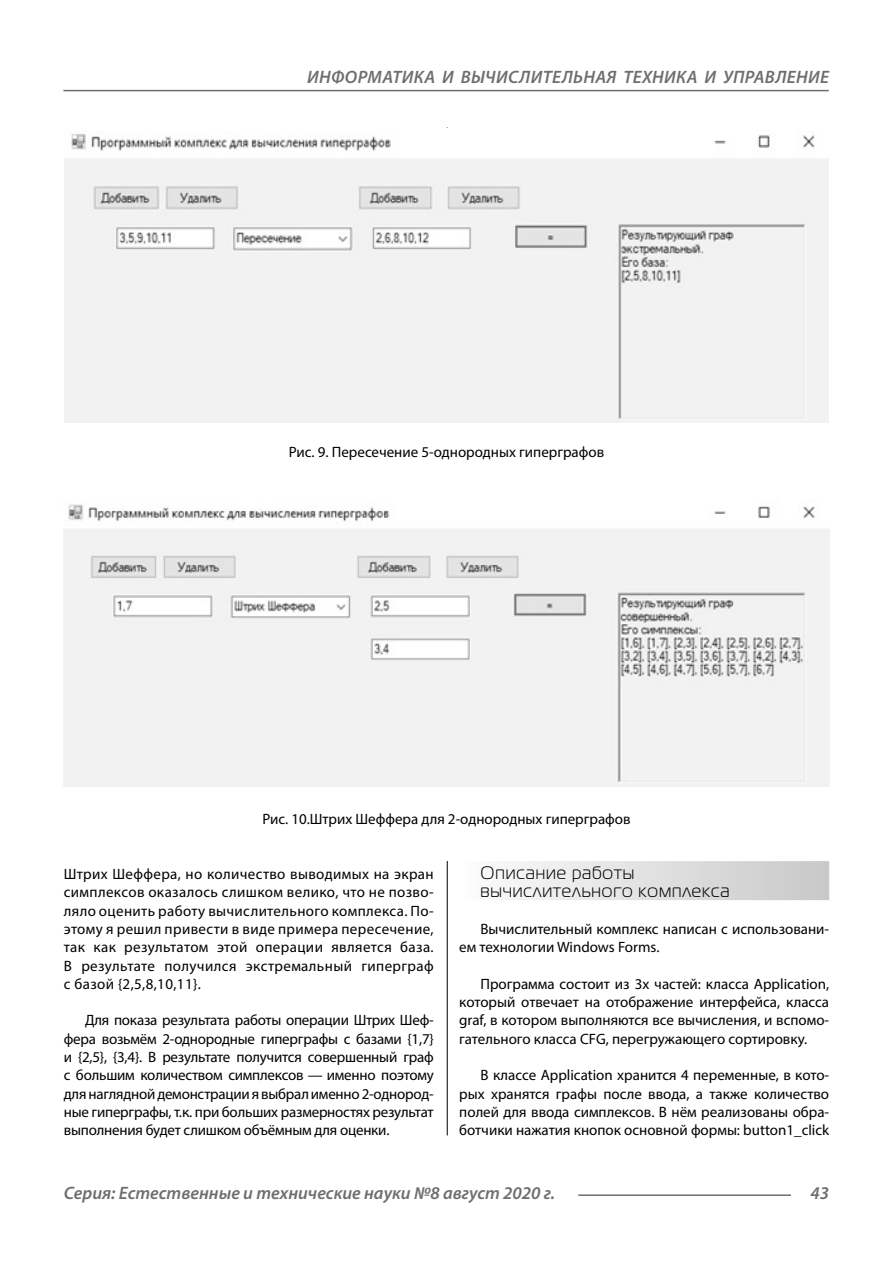
<style>
.page{position:relative;width:893px;height:1263px;background:#fff}
.page>*{position:absolute;margin:0;border:0;box-sizing:border-box;transform-origin:0 0}
.t1{font:italic 600 18px "Myriad Pro";color:#6e6e6e}
.Subheader_2lines{font:18px/18.3px "Magistral C";letter-spacing:.05em;color:#000}
.Normal{font:15px/18.3px "Myriad Pro";color:#000;text-align:justify}
.podpis{font:15px "Myriad Pro";color:#000}
</style>
<div class="page">
<hr style="left:447px;top:128px;width:1px;height:1007px;background:#000">
<div style="left:459px;top:861px;width:370px;height:39px;background:linear-gradient(to right,#fcfcfc,#c8c8c8)"></div>
<div style="left:64px;top:128px;width:765px;height:732px;background:#fff"></div>
<img style="left:64px;top:134px;width:765px;height:288px">
<img style="left:64px;top:504px;width:765px;height:283px">
<hr style="left:578px;top:1194px;width:213px;height:2px;background:#6e6e6e">
<hr style="left:63px;top:90px;width:766px;height:1px;background:#6e6e6e">
<p class="t1" style="left:307px;top:66px;width:25px">Информатика</p>
<p class="t1" style="left:442px;top:66px;width:55px">и вычислител</p>
<p class="t1" style="left:573px;top:66px;width:23px">ьная</p>
<p class="t1" style="left:623px;top:66px;width:12px">техника</p>
<p class="t1" style="left:705px;top:66px;width:31px">и управление</p>
<p class="podpis" style="left:289px;top:443px;width:317px">Рис. 9. Пересечение 5-однородных гиперграфов</p>
<p class="podpis" style="left:262px;top:810px;width:370px">Рис. 10.Штрих Шеффера для 2-однородных гиперграфов</p>
<p class="Normal" style="left:64px;top:864px;width:371px">Штрих Шеффера, но количество выводимых на экран симплексов оказалось слишком велико, что не позво&shy;ляло оценить работу вычислительного комплекса. По&shy;этому я решил привести в виде примера пересечение, так как результатом этой операции является база.<br>В результате получился экстремальный гиперграф с базой {2,5,8,10,11}.</p>
<p class="Normal" style="left:64px;top:1011px;width:371px;text-indent:21px">Для показа результата работы операции Штрих Шеф&shy;фера возьмём 2-однородные гиперграфы с базами {1,7} и {2,5}, {3,4}. В результате получится совершенный граф с большим количеством симплексов — именно поэтому для наглядной демонстрации я выбрал именно 2-однород&shy;ные гиперграфы, т.к. при больших размерностях результат выполнения будет слишком объёмным для оценки.</p>
<p class="Subheader_2lines" style="left:480px;top:863px;width:251px">Описание работы вычислительного комплекса</p>
<p class="Normal" style="left:459px;top:919px;width:371px;text-indent:21px">Вычислительный комплекс написан с использовани&shy;ем технологии Windows Forms.</p>
<p class="Normal" style="left:459px;top:974px;width:371px;text-indent:21px">Программа состоит из 3х частей: класса Application, который отвечает на отображение интерфейса, класса graf, в котором выполняются все вычисления, и вспомо&shy;гательного класса CFG, перегружающего сортировку.</p>
<p class="Normal" style="left:459px;top:1066px;width:371px;text-indent:21px">В классе Application хранится 4 переменные, в кото&shy;рых хранятся графы после ввода, а также количество полей для ввода симплексов. В нём реализованы обра&shy;ботчики нажатия кнопок основной формы: button1_click</p>
<p class="t1" style="left:64px;top:1182px;width:493px">Серия: Естественные и технические науки №8 август 2020 г.</p>
<p class="t1" style="left:810px;top:1182px;width:20px">43</p>
</div>
